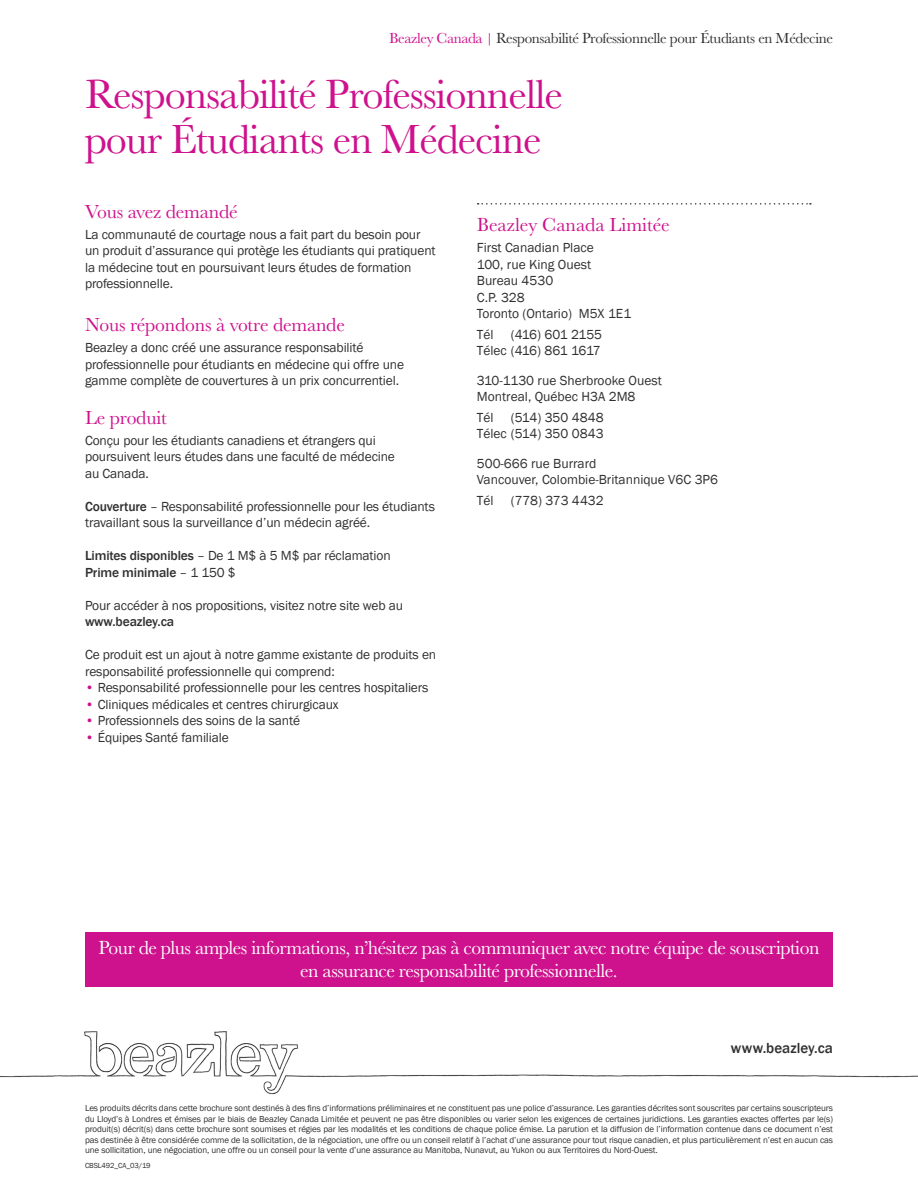
<style>
.page{position:relative;width:918px;height:1188px;background:#fff}
.page>*{position:absolute;margin:0;border:0;box-sizing:border-box;transform-origin:0 0}
.Product_Heading{font:42px "Baskerville URW";letter-spacing:-.025em;color:#ce118c}
.Introduction{font:19.5px "Baskerville URW";letter-spacing:-.025em;color:#fff}
.Sub_Heading{font:19.5px "Baskerville URW";letter-spacing:-.01em;color:#ce118c}
.Product_Identifier{font:15px "Baskerville URW";letter-spacing:-.025em;color:#312f30}
.BODY{font:500 15px "Franklin Gothic";letter-spacing:.005em;color:#312f30}
.Body_no_indents{font:13.5px/16.5px "Franklin Gothic";letter-spacing:-.01em;color:#312f30}
.Sub_Heading-2{font:13.5px/16.5px "Franklin Gothic";letter-spacing:-.01em;color:#312f30}
.Body{font:13.5px "Franklin Gothic";letter-spacing:-.01em;color:#312f30}
.Body_no_indents-2{font:500 13.5px "Franklin Gothic";letter-spacing:-.01em;color:#312f30}
.Sub_Heading-3{font:13.5px/16.5px "Franklin Gothic";letter-spacing:-.035em;color:#312f30;text-align:right}
.Disclaimer{font:9px/10.5px "Franklin Gothic";letter-spacing:-.01em;color:#312f30;text-align:justify}
.Disclaimer-2{font:7.5px "Franklin Gothic";letter-spacing:-.01em;color:#312f30}
.s1{color:#ce118c}
.s2{font-weight:500}
.s3{font-weight:400}
</style>
<div class="page">
<img style="left:0;top:1031px;width:918px;height:64px">
<div style="left:85px;top:933px;width:748px;height:54px;background:#ce118c"></div>
<svg style="left:478px;top:203px;width:333px;height:2px"></svg>
<p class="Product_Identifier" style="left:389px;top:30px;width:445px"><span class="s1">Beazley Canada |</span> Responsabilité Professionnelle pour Étudiants en Médecine</p>
<p class="Product_Heading" style="left:85px;top:69px;width:479px">Responsabilité Professionnelle</p>
<p class="Product_Heading" style="left:85px;top:114px;width:458px">pour Étudiants en Médecine</p>
<p class="Sub_Heading" style="left:85px;top:200px;width:154px">Vous avez demandé</p>
<p class="Sub_Heading-2" style="left:85px;top:226px;width:352px">La communauté de courtage nous a fait part du besoin pour un produit d’assurance qui protège les étudiants qui pratiquent la médecine tout en poursuivant leurs études de formation professionnelle.</p>
<p class="Sub_Heading" style="left:85px;top:314px;width:261px">Nous répondons à votre demande</p>
<p class="Body_no_indents" style="left:85px;top:340px;width:321px">Beazley a donc créé une assurance responsabilité professionnelle pour étudiants en médecine qui offre une gamme complète de couvertures à un prix concurrentiel.</p>
<p class="Sub_Heading" style="left:85px;top:406px;width:83px">Le produit</p>
<p class="Body_no_indents" style="left:85px;top:432px;width:311px">Conçu pour les étudiants canadiens et étrangers qui poursuivent leurs études dans une faculté de médecine</p>
<p class="Body_no_indents" style="left:85px;top:465px;width:65px">au Canada.</p>
<p class="Body_no_indents" style="left:85px;top:498px;width:351px"><span class="s2">Couverture</span> – Responsabilité professionnelle pour les étudiants travaillant sous la surveillance d’un médecin agréé.</p>
<p class="Body_no_indents" style="left:85px;top:548px;width:307px"><span class="s2">Limites disponibles</span> – De 1 M$ à 5 M$ par réclamation</p>
<p class="Body_no_indents-2" style="left:85px;top:564px;width:152px">Prime minimale <span class="s3">– 1 150 $</span></p>
<p class="Body_no_indents" style="left:85px;top:597px;width:320px">Pour accéder à nos propositions, visitez notre site web au</p>
<p class="Body_no_indents-2" style="left:85px;top:614px;width:91px">www.beazley.ca</p>
<p class="Body_no_indents" style="left:85px;top:647px;width:353px">Ce produit est un ajout à notre gamme existante de produits en responsabilité professionnelle qui comprend:</p>
<p class="Body" style="left:85px;top:680px;width:345px"><span class="s1">•</span> Responsabilité professionnelle pour les centres hospitaliers</p>
<p class="Body" style="left:85px;top:696px;width:255px"><span class="s1">•</span> Cliniques médicales et centres chirurgicaux</p>
<p class="Body" style="left:85px;top:713px;width:217px"><span class="s1">•</span> Professionnels des soins de la santé</p>
<p class="Body" style="left:85px;top:729px;width:145px"><span class="s1">•</span> Équipes Santé familiale</p>
<p class="Sub_Heading" style="left:477px;top:214px;width:194px">Beazley Canada Limitée</p>
<p class="Sub_Heading-2" style="left:477px;top:240px;width:119px">First Canadian Place</p>
<p class="Sub_Heading-2" style="left:477px;top:256px;width:116px">100, rue King Ouest</p>
<p class="Sub_Heading-2" style="left:477px;top:273px;width:78px">Bureau 4530</p>
<p class="Sub_Heading-2" style="left:477px;top:289px;width:49px">C.P. 328</p>
<p class="Sub_Heading-2" style="left:477px;top:306px;width:156px">Toronto (Ontario) M5X 1E1</p>
<p class="Sub_Heading-2" style="left:477px;top:326px;width:18px">Tél</p>
<p class="Sub_Heading-3" style="left:477px;top:326px;width:127px">(416) 601 2155<br>Télec (416) 861 1617</p>
<p class="Sub_Heading-2" style="left:477px;top:372px;width:186px">310-1130 rue Sherbrooke Ouest<br>Montreal, Québec H3A 2M8</p>
<p class="Sub_Heading-2" style="left:477px;top:409px;width:18px">Tél</p>
<p class="Sub_Heading-2" style="left:477px;top:409px;width:128px;text-align:right">(514) 350 4848<br>Télec (514) 350 0843</p>
<p class="Sub_Heading-2" style="left:477px;top:455px;width:243px">500-666 rue Burrard<br>Vancouver, Colombie-Britannique V6C 3P6</p>
<p class="Sub_Heading-2" style="left:477px;top:492px;width:18px">Tél</p>
<p class="Sub_Heading-2" style="left:511px;top:492px;width:94px">(778) 373 4432</p>
<p class="Introduction" style="left:99px;top:936px;width:722px">Pour de plus amples informations, n’hésitez pas à communiquer avec notre équipe de souscription</p>
<p class="Introduction" style="left:300px;top:959px;width:319px">en assurance responsabilité professionnelle.</p>
<p class="BODY" style="left:731px;top:1039px;width:104px">www.beazley.ca</p>
<p class="Disclaimer" style="left:85px;top:1103px;width:750px">Les produits décrits dans cette brochure sont destinés à des fins d’informations préliminaires et ne constituent pas une police d’assurance. Les garanties décrites sont souscrites par certains souscripteurs du Lloyd’s à Londres et émises par le biais de Beazley Canada Limitée et peuvent ne pas être disponibles ou varier selon les exigences de certaines juridictions. Les garanties exactes offertes par le(s) produit(s) décrit(s) dans cette brochure sont soumises et régies par les modalités et les conditions de chaque police émise. La parution et la diffusion de l’information contenue dans ce document n’est pas destinée à être considérée comme de la sollicitation, de la négociation, une offre ou un conseil relatif à l’achat d’une assurance pour tout risque canadien, et plus particulièrement n’est en aucun cas une sollicitation, une négociation, une offre ou un conseil pour la vente d’une assurance au Manitoba, Nunavut, au Yukon ou aux Territoires du Nord-Ouest.</p>
<p class="Disclaimer-2" style="left:85px;top:1161px;width:67px">CBSL492_CA_03/19</p>
</div>
